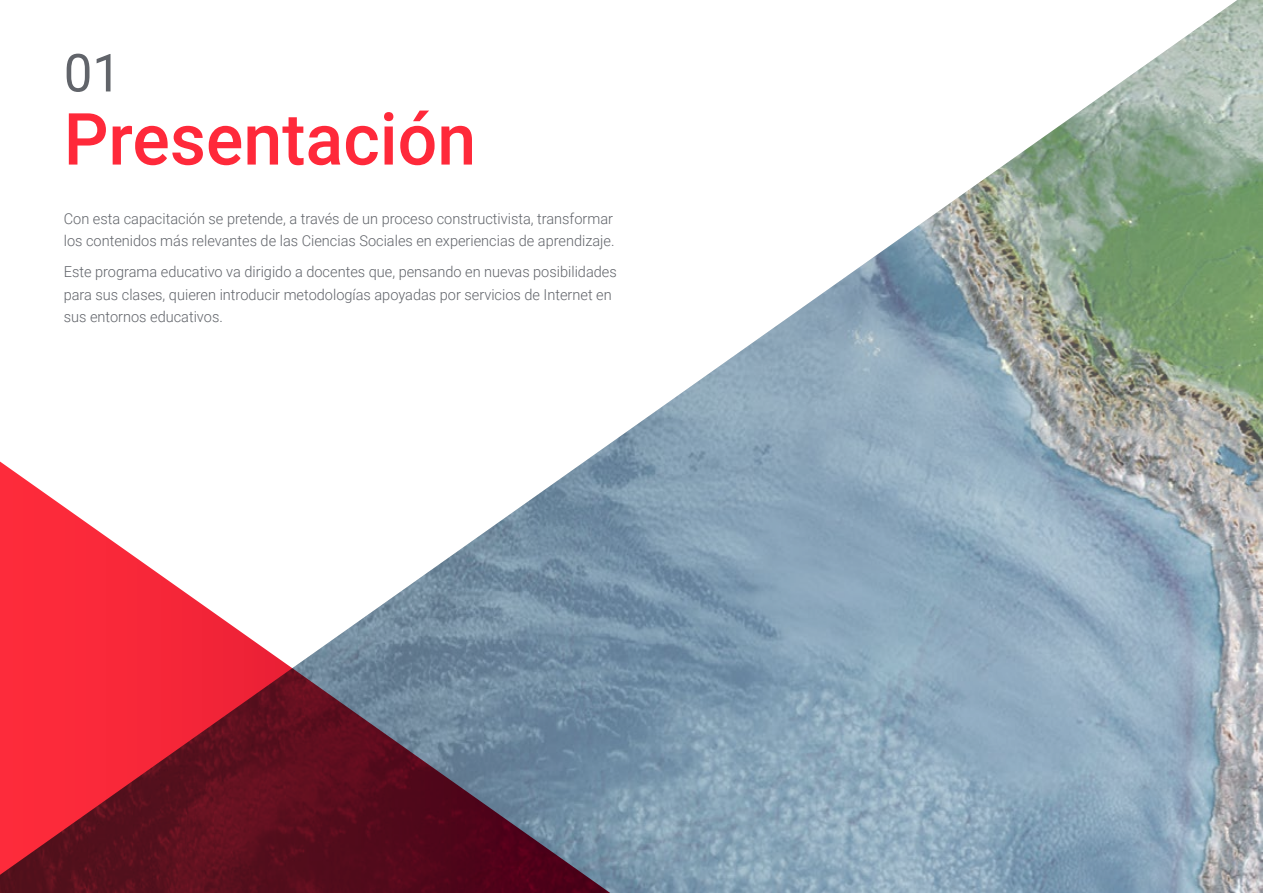
<style>
.page{position:relative;width:1263px;height:893px;background:#fff}
.page>*{position:absolute;margin:0;border:0;box-sizing:border-box;transform-origin:0 0}
.t1{font:500 72px "Roboto";color:#ff293a}
.t2{font:52.5px "Roboto";color:#61646a}
.t3{font:300 15px/22.5px "Roboto";color:#61646a}
</style>
<div class="page">
<img style="left:606px;top:0;width:657px;height:893px">
<svg style="left:0;top:446px;width:640px;height:447px"></svg>
<h2 class="t2" style="left:64px;top:36px;width:59px">01</h2>
<h1 class="t1" style="left:64px;top:89px;width:414px">Presentación</h1>
<p class="t3" style="left:64px;top:207px;width:552px">Con esta capacitación se pretende, a través de un proceso constructivista, transformar los contenidos más relevantes de las Ciencias Sociales en experiencias de aprendizaje.</p>
<p class="t3" style="left:64px;top:260px;width:554px">Este programa educativo va dirigido a docentes que, pensando en nuevas posibilidades para sus clases, quieren introducir metodologías apoyadas por servicios de Internet en sus entornos educativos.</p>
</div>
